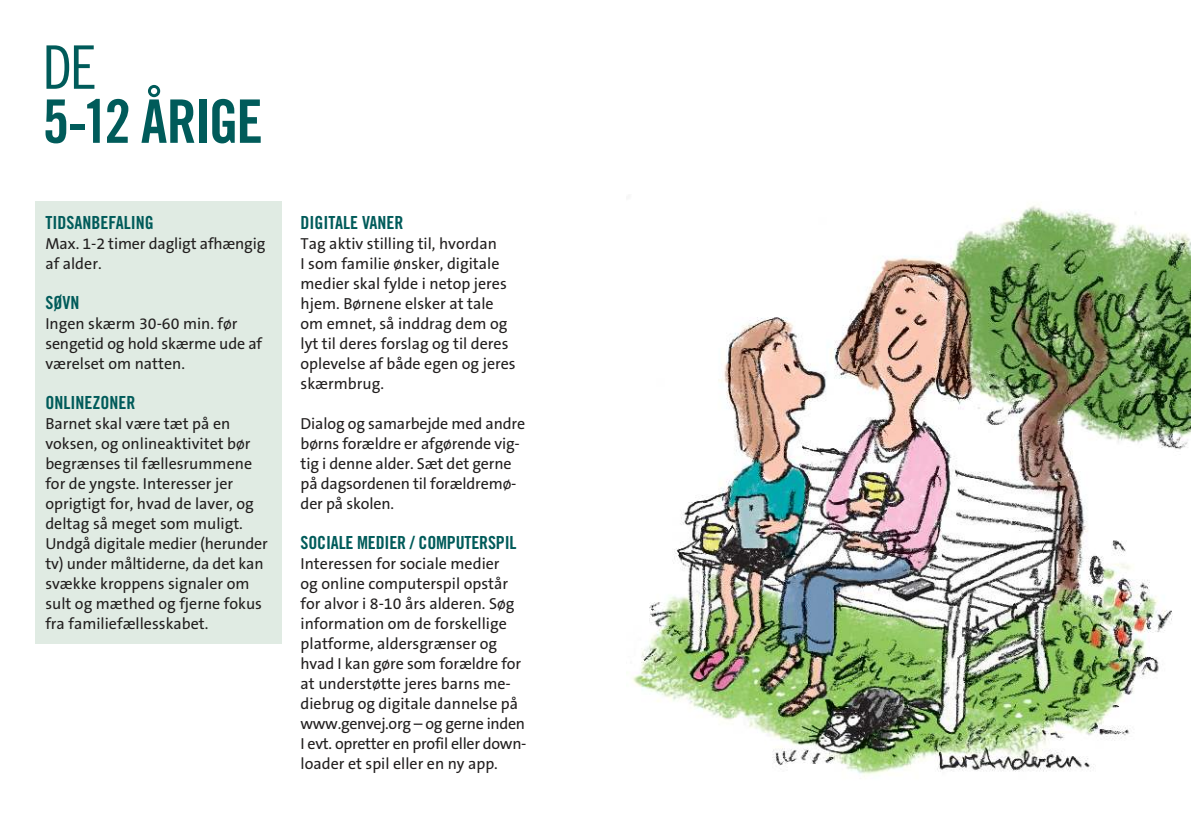
<style>
.page{position:relative;width:1191px;height:840px;background:#fff}
.page>*{position:absolute;margin:0;border:0;box-sizing:border-box;transform-origin:0 0}
.t1{font:60px "Trade Gothic LT Std Bd Cn 20";letter-spacing:-.04em;color:#005b5a}
.t2{font:60px "Trade Gothic LT Std Cn 18";color:#005b5a}
.t3{font:18px "Trade Gothic LT Std Bd Cn 20";color:#005b5a}
.t4{font:16px/20px "The Sans B5 Plain";color:#221f1f}
</style>
<div class="page">
<div style="left:35px;top:201px;width:247px;height:442px;background:#e0ebe3"></div>
<img style="left:632px;top:205px;width:559px;height:572px">
<h1 class="t2" style="left:43px;top:32px;width:56px">DE</h1>
<h1 class="t1" style="left:43px;top:85px;width:222px">5-12 ÅRIGE</h1>
<p class="t3" style="left:45px;top:211px;width:110px">TIDSANBEFALING</p>
<p class="t4" style="left:45px;top:234px;width:222px">Max. 1-2 timer dagligt afhængig af alder.</p>
<p class="t3" style="left:45px;top:291px;width:35px">SØVN</p>
<p class="t4" style="left:45px;top:314px;width:218px">Ingen skærm 30-60 min. før sengetid og hold skærme ude af værelset om natten.</p>
<p class="t3" style="left:45px;top:391px;width:91px">ONLINEZONER</p>
<p class="t4" style="left:45px;top:414px;width:224px">Barnet skal være tæt på en voksen, og onlineaktivitet bør begrænses til fællesrummene for de yngste. Interesser jer oprigtigt for, hvad de laver, og deltag så meget som muligt.<br>Undgå digitale medier (herunder tv) under måltiderne, da det kan svække kroppens signaler om sult og mæthed og fjerne fokus fra familiefællesskabet.</p>
<p class="t3" style="left:300px;top:211px;width:104px">DIGITALE VANER</p>
<p class="t4" style="left:300px;top:234px;width:217px">Tag aktiv stilling til, hvordan<br>I som familie ønsker, digitale medier skal fylde i netop jeres hjem. Børnene elsker at tale om emnet, så inddrag dem og lyt til deres forslag og til deres oplevelse af både egen og jeres skærmbrug.</p>
<p class="t4" style="left:300px;top:414px;width:226px">Dialog og samarbejde med andre børns forældre er afgørende vig&shy;tig i denne alder. Sæt det gerne på dagsordenen til forældremø&shy;der på skolen.</p>
<p class="t3" style="left:300px;top:531px;width:217px">SOCIALE MEDIER / COMPUTERSPIL</p>
<p class="t4" style="left:300px;top:554px;width:227px">Interessen for sociale medier<br>og online computerspil opstår for alvor i 8-10 års alderen. Søg information om de forskellige platforme, aldersgrænser og hvad I kan gøre som forældre for at understøtte jeres barns me&shy;diebrug og digitale dannelse på www.genvej.org – og gerne inden<br>I evt. opretter en profil eller down&shy;loader et spil eller en ny app.</p>
</div>
